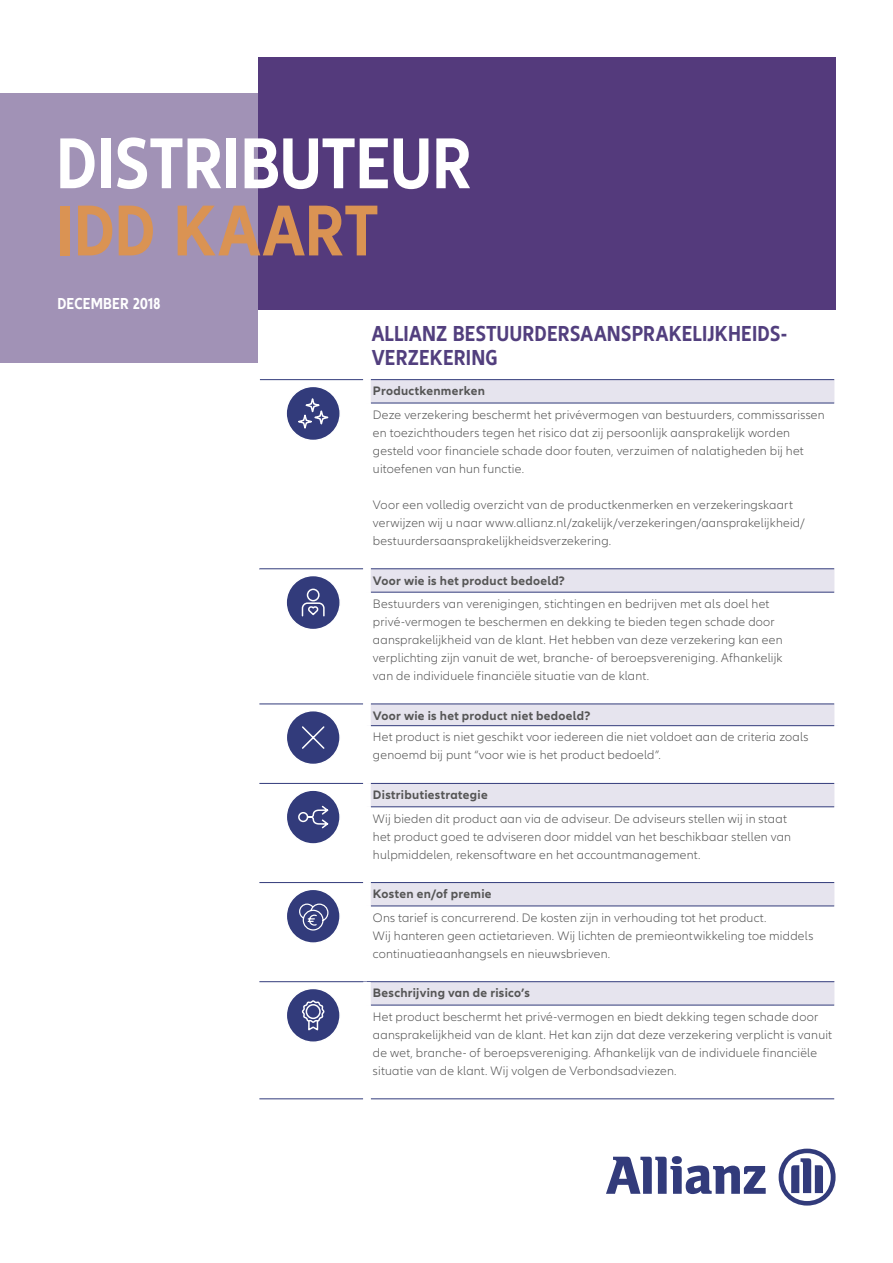
<style>
.page{position:relative;width:893px;height:1263px;background:#fff}
.page>*{position:absolute;margin:0;border:0;box-sizing:border-box;transform-origin:0 0}
.t1{font:700 condensed 74.7px "Allianz Neo";color:#fff}
.t2{font:700 condensed 74.7px "Allianz Neo";color:#da9353}
.t3{font:700 condensed 22.5px/24px "Allianz Neo";letter-spacing:.01em;color:#523f7e}
.t4{font:700 condensed 16.5px "Allianz Neo";letter-spacing:.015em;color:#fff}
.t5{font:300 12.75px/18px "Allianz Neo";letter-spacing:.015em;color:#555}
.t6{font:700 12.75px "Allianz Neo";letter-spacing:.02em;color:#555}
</style>
<div class="page">
<div style="left:0;top:93px;width:258px;height:270px;background:#a192b6"></div>
<div style="left:258px;top:57px;width:578px;height:252px;background:#543a7c"></div>
<svg style="left:371px;top:380px;width:463px;height:23px;background:#e1dfea"></svg>
<svg style="left:371px;top:569px;width:463px;height:531px"></svg>
<hr style="left:260px;top:379px;width:103px;height:1px;background:#323b7b">
<hr style="left:371px;top:379px;width:463px;height:1px;background:#323b7b">
<hr style="left:371px;top:403px;width:463px;height:1px;background:#323b7b">
<hr style="left:259px;top:568px;width:104px;height:1px;background:#323b7b">
<hr style="left:371px;top:568px;width:463px;height:1px;background:#323b7b">
<hr style="left:371px;top:592px;width:463px;height:1px;background:#323b7b">
<hr style="left:259px;top:703px;width:104px;height:1px;background:#323b7b">
<hr style="left:371px;top:703px;width:463px;height:1px;background:#323b7b">
<hr style="left:371px;top:725px;width:463px;height:1px;background:#323b7b">
<hr style="left:259px;top:783px;width:104px;height:1px;background:#323b7b">
<hr style="left:371px;top:783px;width:463px;height:1px;background:#323b7b">
<hr style="left:371px;top:806px;width:463px;height:1px;background:#323b7b">
<hr style="left:259px;top:882px;width:104px;height:1px;background:#323b7b">
<hr style="left:371px;top:905px;width:463px;height:1px;background:#323b7b">
<hr style="left:259px;top:981px;width:108px;height:1px;background:#323b7b">
<hr style="left:371px;top:1005px;width:463px;height:1px;background:#323b7b">
<hr style="left:259px;top:1098px;width:104px;height:1px;background:#323b7b">
<hr style="left:371px;top:1098px;width:463px;height:1px;background:#323b7b">
<hr style="left:371px;top:882px;width:463px;height:1px;background:#323b7b">
<hr style="left:367px;top:981px;width:467px;height:1px;background:#323b7b">
<svg style="left:286px;top:386px;width:54px;height:54px"></svg>
<div style="left:285px;top:386px;width:56px;height:55px;border:2px solid #fff;border-radius:50%"></div>
<svg style="left:293px;top:393px;width:40px;height:41px;background:#4a528a"></svg>
<div style="left:286px;top:575px;width:54px;height:55px;background:#323b7b;border-radius:50%"></div>
<div style="left:285px;top:575px;width:56px;height:55px;border:2px solid #fff;border-radius:50%"></div>
<svg style="left:301px;top:588px;width:24px;height:29px"></svg>
<div style="left:286px;top:711px;width:54px;height:53px;background:#323b7b;border-radius:50%"></div>
<div style="left:286px;top:710px;width:55px;height:55px;border:2px solid #fff;border-radius:50%"></div>
<svg style="left:302px;top:726px;width:23px;height:23px"></svg>
<div style="left:286px;top:790px;width:54px;height:54px;background:#323b7b;border-radius:50%"></div>
<div style="left:286px;top:789px;width:55px;height:56px;border:2px solid #fff;border-radius:50%"></div>
<svg style="left:298px;top:805px;width:31px;height:24px"></svg>
<div style="left:286px;top:889px;width:54px;height:54px;background:#323b7b;border-radius:50%"></div>
<div style="left:286px;top:888px;width:55px;height:56px;border:2px solid #fff;border-radius:50%"></div>
<svg style="left:299px;top:903px;width:30px;height:28px"></svg>
<div style="left:286px;top:988px;width:54px;height:54px;background:#323b7b;border-radius:50%"></div>
<div style="left:286px;top:988px;width:55px;height:55px;border:2px solid #fff;border-radius:50%"></div>
<svg style="left:301px;top:1000px;width:24px;height:31px"></svg>
<svg style="left:606px;top:1156px;width:160px;height:38px"></svg>
<svg style="left:779px;top:1148px;width:57px;height:57px"></svg>
<h1 class="t1" style="left:56px;top:120px;width:417px">DISTRIBUTEUR</h1>
<h1 class="t2" style="left:56px;top:187px;width:324px">IDD KAART</h1>
<p class="t4" style="left:57px;top:294px;width:104px">DECEMBER 2018</p>
<h2 class="t3" style="left:372px;top:322px;width:417px">ALLIANZ BESTUURDERSAANSPRAKELIJKHEIDS-<br>VERZEKERING</h2>
<p class="t6" style="left:373px;top:384px;width:113px">Productkenmerken</p>
<p class="t5" style="left:373px;top:406px;width:453px">Deze verzekering beschermt het privévermogen van bestuurders, commissarissen en toezichthouders tegen het risico dat zij persoonlijk aansprakelijk worden gesteld voor financiele schade door fouten, verzuimen of nalatigheden bij het uitoefenen van hun functie.</p>
<p class="t5" style="left:373px;top:496px;width:433px">Voor een volledig overzicht van de productkenmerken en verzekeringskaart verwijzen wij u naar www.allianz.nl/zakelijk/verzekeringen/aansprakelijkheid/ bestuurdersaansprakelijkheidsverzekering.</p>
<p class="t6" style="left:373px;top:573px;width:194px">Voor wie is het product bedoeld?</p>
<p class="t5" style="left:373px;top:595px;width:411px">Bestuurders van verenigingen, stichtingen en bedrijven met als doel het privé-vermogen te beschermen en dekking te bieden tegen schade door aansprakelijkheid van de klant. Het hebben van deze verzekering kan een verplichting zijn vanuit de wet, branche- of beroepsvereniging. Afhankelijk van de individuele financiële situatie van de klant.</p>
<p class="t6" style="left:373px;top:708px;width:219px">Voor wie is het product niet bedoeld?</p>
<p class="t5" style="left:373px;top:728px;width:437px">Het product is niet geschikt voor iedereen die niet voldoet aan de criteria zoals genoemd bij punt “voor wie is het product bedoeld”.</p>
<p class="t6" style="left:373px;top:787px;width:116px">Distributiestrategie</p>
<p class="t5" style="left:373px;top:810px;width:420px">Wij bieden dit product aan via de adviseur. De adviseurs stellen wij in staat het product goed te adviseren door middel van het beschikbaar stellen van hulpmiddelen, rekensoftware en het accountmanagement.</p>
<p class="t6" style="left:373px;top:887px;width:120px">Kosten en/of premie</p>
<p class="t5" style="left:373px;top:909px;width:442px">Ons tarief is concurrerend. De kosten zijn in verhouding tot het product.<br>Wij hanteren geen actietarieven. Wij lichten de premieontwikkeling toe middels continuatieaanhangsels en nieuwsbrieven.</p>
<p class="t6" style="left:373px;top:986px;width:159px">Beschrijving van de risico’s</p>
<p class="t5" style="left:373px;top:1008px;width:461px">Het product beschermt het privé-vermogen en biedt dekking tegen schade door aansprakelijkheid van de klant. Het kan zijn dat deze verzekering verplicht is vanuit de wet, branche- of beroepsvereniging. Afhankelijk van de individuele financiële situatie van de klant. Wij volgen de Verbondsadviezen.</p>
</div>
